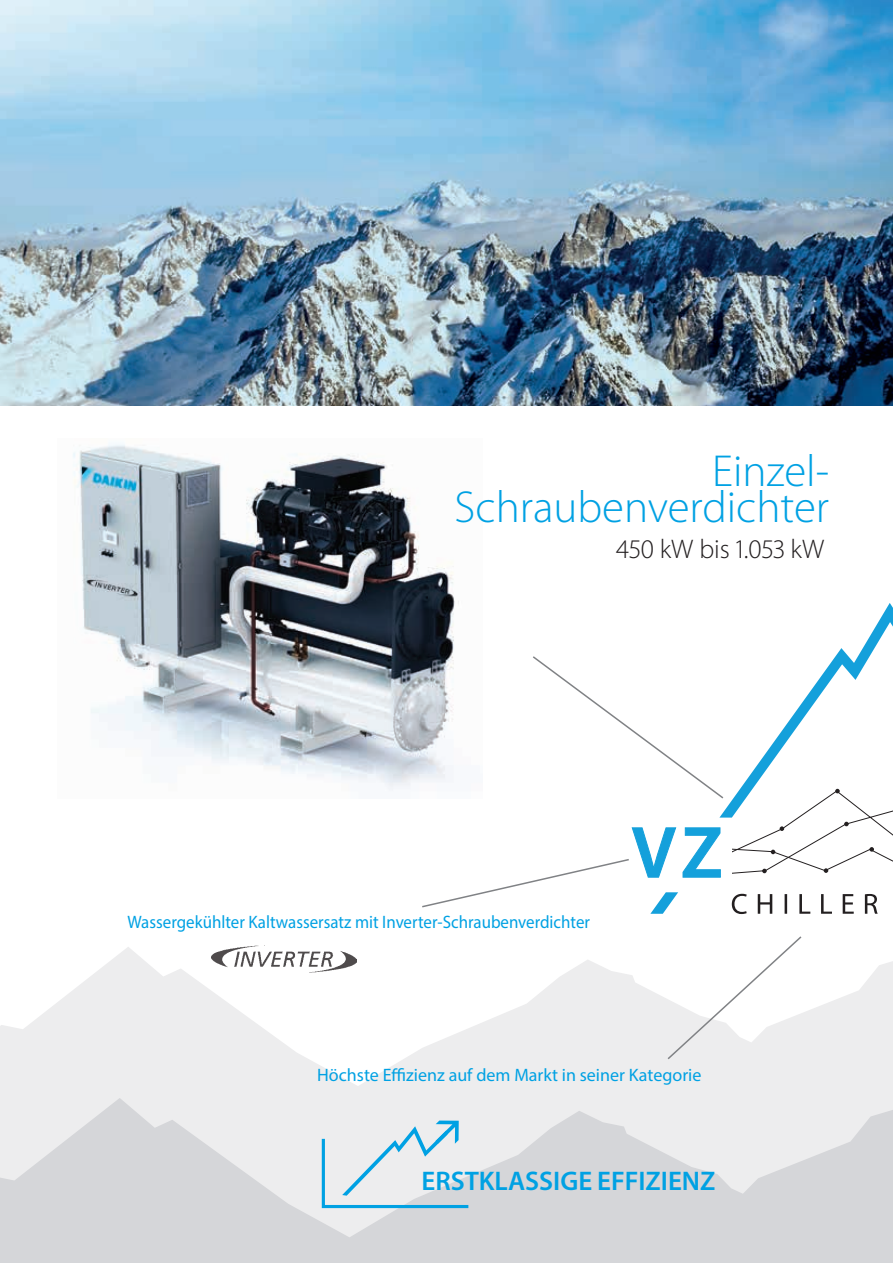
<style>
.page{position:relative;width:893px;height:1263px;background:#fff}
.page>*{position:absolute;margin:0;border:0;box-sizing:border-box;transform-origin:0 0}
.t1{font:300 45px/36px "Myriad Pro";color:#00a1e3;text-align:right}
.t2{font:600 27px "Myriad Pro";color:#00a1e3}
.t3{font:300 27px "Myriad Pro";color:#231f20}
.t4{font:18px "Myriad Pro";color:#00a1e3;scale:.94 1}
.t5{font:18px "Myriad Pro";color:#00a1e3}
</style>
<div class="page">
<img style="left:73px;top:444px;width:386px;height:347px">
<img style="left:0;top:0;width:893px;height:406px">
<svg style="left:0;top:947px;width:893px;height:104px"></svg>
<svg style="left:0;top:1051px;width:893px;height:212px;background:#e0e1e3"></svg>
<svg style="left:666px;top:936px;width:137px;height:125px"></svg>
<svg style="left:320px;top:1120px;width:151px;height:90px;background:#d1e2ea"></svg>
<img style="left:212px;top:945px;width:145px;height:27px">
<div style="left:606px;top:914px;width:128px;height:39px;background:#fff"></div>
<svg style="left:420px;top:603px;width:473px;height:311px"></svg>
<h1 class="t1" style="left:454px;top:454px;width:376px">Einzel-<br>Schraubenverdichter</h1>
<h2 class="t3" style="left:616px;top:534px;width:209px">450 kW bis 1.053 kW</h2>
<p class="t4" style="left:128px;top:911px;width:493px">Wassergekühlter Kaltwassersatz mit Inverter-Schraubenverdichter</p>
<p class="t5" style="left:317px;top:1064px;width:386px">Höchste Effizienz auf dem Markt in seiner Kategorie</p>
<h2 class="t2" style="left:421px;top:1164px;width:296px">ERSTKLASSIGE EFFIZIENZ</h2>
</div>
